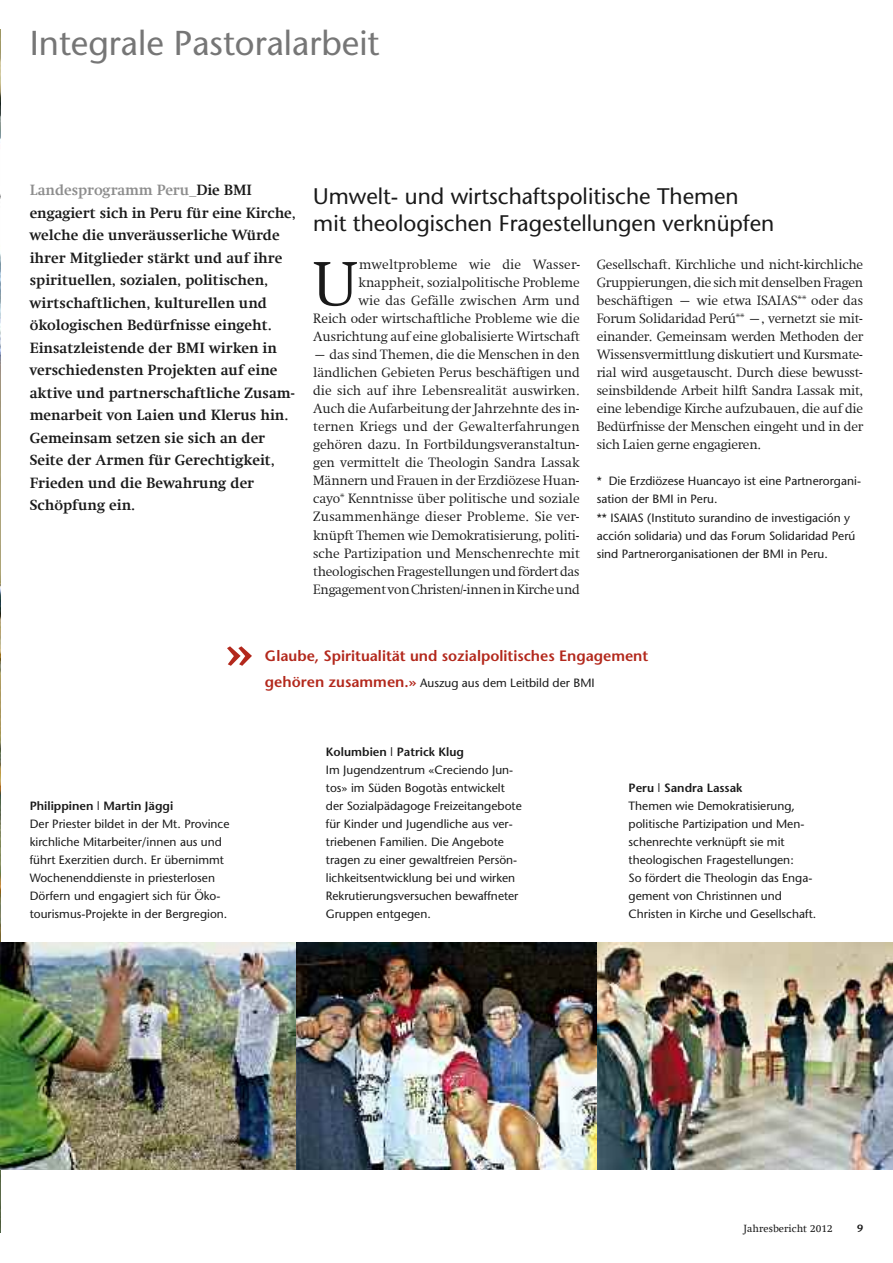
<style>
.page{position:relative;width:893px;height:1263px;background:#fff}
.page>*{position:absolute;margin:0;border:0;box-sizing:border-box;transform-origin:0 0}
.t1{font:300 63.75px "Swift Com";color:#1a1a1a}
.t2{font:600 53.85px "Stone Sans";color:#b3281c}
.t3{font:34.5px "Stone Sans";color:#767676}
.t4{font:22.5px/27px "Stone Sans";color:#1a1a1a}
.t5{font:700 15px/22.5px "Swift Com";color:#1a1a1a}
.t6{font:600 15px "Stone Sans";color:#b3281c}
.t7{font:300 13.65px/18px "Swift Com";letter-spacing:-.01em;color:#1a1a1a;text-align:justify}
.t8{font:12px/18px "Stone Sans";color:#1a1a1a}
.t9{font:600 12px "Stone Sans";color:#1a1a1a}
.t10{font:10.5px "Swift Com";color:#1a1a1a}
.t11{font:600 10.5px "Stone Sans";color:#1a1a1a}
.s1{color:#8d8d8d}
.s2{font-weight:600;font-size:15px;color:#b3281c}
</style>
<div class="page">
<hr style="left:0;top:30px;width:1px;height:1202px;background:#dcf0f2">
<img style="left:0;top:942px;width:296px;height:228px">
<img style="left:597px;top:942px;width:296px;height:228px">
<img style="left:296px;top:942px;width:301px;height:228px">
<h3 class="t3" style="left:30px;top:30px;width:351px">Integrale Pastoralarbeit</h3>
<p class="t5" style="left:30px;top:179px;width:267px"><span class="s1">Landesprogramm Peru_</span>Die BMI engagiert sich in Peru für eine Kirche, welche die unveräusserliche Würde ihrer Mitglieder stärkt und auf ihre spirituellen, sozialen, politischen, wirtschaftlichen, kulturellen und ökologischen Bedürfnisse eingeht.<br>Einsatzleistende der BMI wirken in verschiedensten Projekten auf eine aktive und partnerschaftliche Zusam&shy;menarbeit von Laien und Klerus hin.<br>Gemeinsam setzen sie sich an der Seite der Armen für Gerechtigkeit, Frieden und die Bewahrung der Schöpfung ein.</p>
<h3 class="t4" style="left:313px;top:185px;width:462px">Umwelt- und wirtschaftspolitische Themen mit theologischen Fragestellungen verknüpfen</h3>
<p class="t7" style="left:313px;top:256px;width:269px;text-align:right">mweltprobleme wie die Wasser&shy;knappheit, sozialpolitische Probleme<br>wie das Gefälle zwischen Arm und<br>Reich oder wirtschaftliche Probleme wie die Ausrichtung auf eine globalisierte Wirtschaft</p>
<p class="t7" style="left:313px;top:346px;width:268px">– das sind Themen, die die Menschen in den ländlichen Gebieten Perus beschäftigen und die sich auf ihre Lebensrealität auswirken.<br>Auch die Aufarbeitung der Jahrzehnte des in&shy;ternen Kriegs und der Gewalterfahrungen gehören dazu. In Fortbildungsveranstaltun&shy;gen vermittelt die Theologin Sandra Lassak Männern und Frauen in der Erzdiözese Huan&shy;cayo* Kenntnisse über politische und soziale Zusammenhänge dieser Probleme. Sie ver&shy;knüpft Themen wie Demokratisierung, politi&shy;sche Partizipation und Menschenrechte mit theologischenFragestellungenundfördertdas EngagementvonChristen/-inneninKircheund</p>
<h1 class="t1" style="left:313px;top:247px;width:46px">U</h1>
<p class="t7" style="left:597px;top:256px;width:268px">Gesellschaft. Kirchliche und nicht-kirchliche Gruppierungen, die sich mit denselben Fragen beschäftigen – wie etwa ISAIAS** oder das Forum Solidaridad Perú** –, vernetzt sie mit&shy;einander. Gemeinsam werden Methoden der Wissensvermittlung diskutiert und Kursmate&shy;rial wird ausgetauscht. Durch diese bewusst&shy;seinsbildende Arbeit hilft Sandra Lassak mit, eine lebendige Kirche aufzubauen, die auf die Bedürfnisse der Menschen eingeht und in der sich Laien gerne engagieren.</p>
<p class="t8" style="left:597px;top:474px;width:266px">* Die Erzdiözese Huancayo ist eine Partnerorgani&shy;sation der BMI in Peru.<br>** ISAIAS (Instituto surandino de investigación y acción solidaria) und das Forum Solidaridad Perú sind Partnerorganisationen der BMI in Peru.</p>
<h2 class="t2" style="left:225px;top:629px;width:28px">»</h2>
<p class="t6" style="left:265px;top:650px;width:385px">Glaube, Spiritualität und sozialpolitisches Engagement</p>
<p class="t8" style="left:265px;top:675px;width:331px"><span class="s2">gehören zusammen.»</span> Auszug aus dem Leitbild der BMI</p>
<p class="t9" style="left:30px;top:801px;width:145px">Philippinen | Martin Jäggi</p>
<p class="t8" style="left:30px;top:816px;width:201px">Der Priester bildet in der Mt. Province kirchliche Mitarbeiter/innen aus und führt Exerzitien durch. Er übernimmt Wochenenddienste in priesterlosen Dörfern und engagiert sich für Öko&shy;tourismus-Projekte in der Bergregion.</p>
<p class="t9" style="left:326px;top:747px;width:140px">Kolumbien | Patrick Klug</p>
<p class="t8" style="left:326px;top:762px;width:197px">Im Jugendzentrum «Creciendo Jun&shy;tos» im Süden Bogotàs entwickelt der Sozialpädagoge Freizeitangebote für Kinder und Jugendliche aus ver&shy;triebenen Familien. Die Angebote tragen zu einer gewaltfreien Persön&shy;lichkeitsentwicklung bei und wirken Rekrutierungsversuchen bewaffneter Gruppen entgegen.</p>
<p class="t9" style="left:629px;top:783px;width:115px">Peru | Sandra Lassak</p>
<p class="t8" style="left:629px;top:798px;width:189px">Themen wie Demokratisierung, politische Partizipation und Men&shy;schenrechte verknüpft sie mit theologischen Fragestellungen:<br>So fördert die Theologin das Enga&shy;gement von Christinnen und<br>Christen in Kirche und Gesellschaft.</p>
<p class="t10" style="left:744px;top:1222px;width:91px">Jahresbericht 2012</p>
<p class="t11" style="left:857px;top:1225px;width:8px">9</p>
</div>
